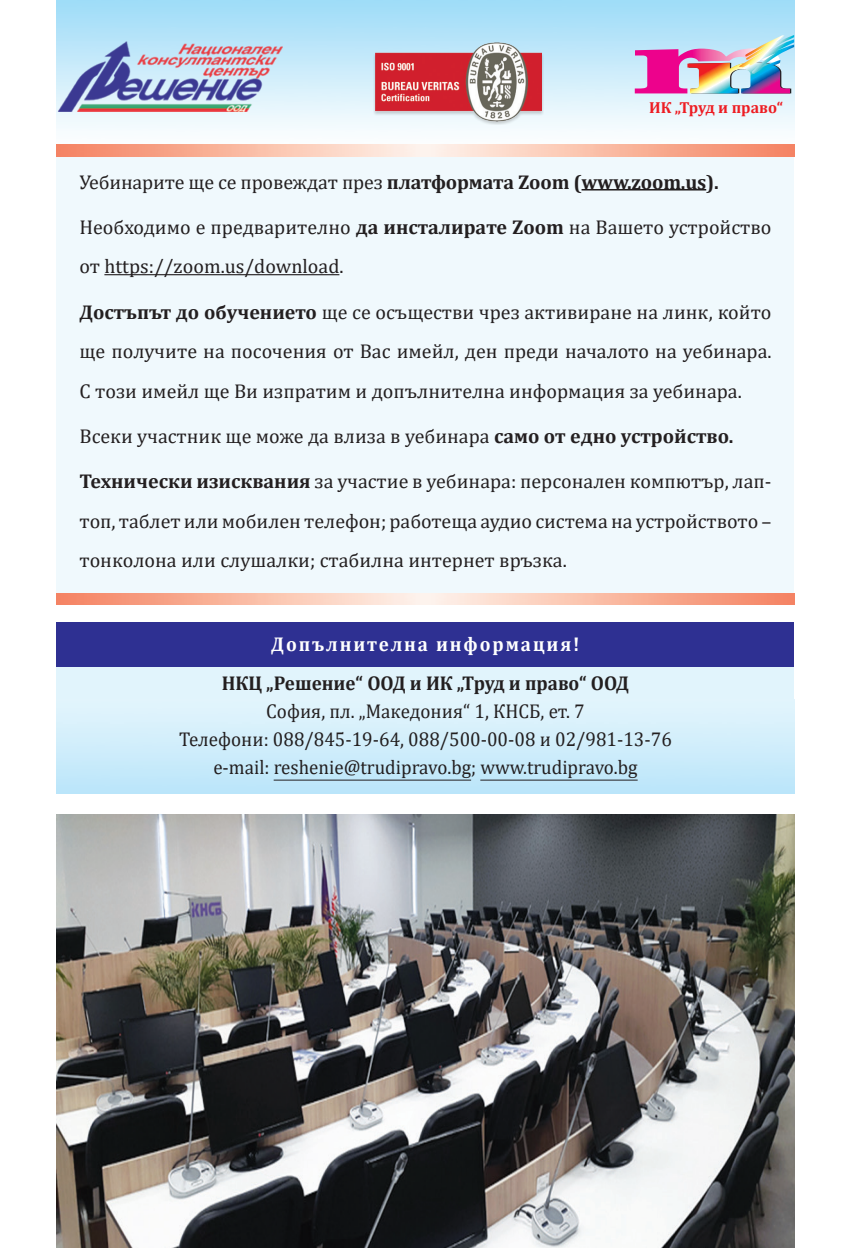
<style>
.page{position:relative;width:851px;height:1248px;background:#fff}
.page>*{position:absolute;margin:0;border:0;box-sizing:border-box;transform-origin:0 0}
.t1{font:20px/39.6px "Cambria";color:#231f20;text-align:justify}
.t2{font:20px/28px "Cambria";color:#231f20;text-align:center;scale:.95 1}
.t3{font:700 20px "Cambria";letter-spacing:-.01em;color:#231f20}
.t4{font:700 20px "Cambria";letter-spacing:-.01em;color:#231f20;scale:.95 1}
.t5{font:700 20px "Cambria";letter-spacing:.1em;color:#fff;scale:.95 1}
.t6{font:700 16px "Cambria";color:#ee1d23}
.s1{font-weight:400}
.s2{font-weight:700}
</style>
<div class="page">
<div style="left:57px;top:653px;width:737px;height:140px;background:linear-gradient(to bottom,#eef9fd,#bfe7fa)"></div>
<img style="left:57px;top:0;width:737px;height:145px">
<img style="left:57px;top:38px;width:226px;height:76px">
<div style="left:57px;top:621px;width:737px;height:45px;background:#2e3092"></div>
<hr style="left:273px;top:779px;width:198px;height:1px;background:#231f20">
<hr style="left:480px;top:779px;width:157px;height:1px;background:#231f20">
<img style="left:57px;top:814px;width:737px;height:433px">
<div style="left:373px;top:42px;width:171px;height:83px;background:#231f20;opacity:.2"></div>
<img style="left:375px;top:42px;width:166px;height:79px">
<div style="left:57px;top:150px;width:737px;height:446px;background:#f0f9fd"></div>
<hr style="left:581px;top:189px;width:125px;height:1px;background:#231f20">
<hr style="left:104px;top:274px;width:235px;height:1px;background:#231f20">
<img style="left:57px;top:145px;width:737px;height:11px">
<img style="left:57px;top:593px;width:737px;height:11px">
<svg style="left:634px;top:35px;width:160px;height:58px;background:#c3a0c4"></svg>
<p class="t6" style="left:649px;top:96px;width:135px">ИК „Труд и право“</p>
<p class="t3" style="left:79px;top:168px;width:640px"><span class="s1">Уебинарите ще се провеждат през</span> платформата Zoom (www.zoom.us).</p>
<p class="t1" style="left:79px;top:207px;width:693px">Необходимо е предварително <span class="s2">да инсталирате Zoom</span> на Вашето устройство от https://zoom.us/download.</p>
<p class="t1" style="left:79px;top:292px;width:693px"><span class="s2">Достъпът до обучението</span> ще се осъществи чрез активиране на линк, който ще получите на посочения от Вас имейл, ден преди началото на уебинара.<br>С този имейл ще Ви изпратим и допълнителна информация за уебинара.</p>
<p class="t1" style="left:79px;top:416px;width:655px">Всеки участник ще може да влиза в уебинара <span class="s2">само от едно устройство.</span></p>
<p class="t1" style="left:79px;top:461px;width:693px"><span class="s2">Технически изисквания</span> за участие в уебинара: персонален компютър, лап&shy;топ, таблет или мобилен телефон; работеща аудио система на устройството – тонколона или слушалки; стабилна интернет връзка.</p>
<p class="t5" style="left:271px;top:629px;width:326px">Допълнителна информация!</p>
<p class="t4" style="left:222px;top:669px;width:430px">НКЦ „Решение“ ООД и ИК „Труд и право“ ООД</p>
<p class="t2" style="left:179px;top:697px;width:520px">София, пл. „Македония“ 1, КНСБ, ет. 7<br>Телефони: 088/845-19-64, 088/500-00-08 и 02/981-13-76 e-mail: reshenie@trudipravo.bg; www.trudipravo.bg</p>
</div>
